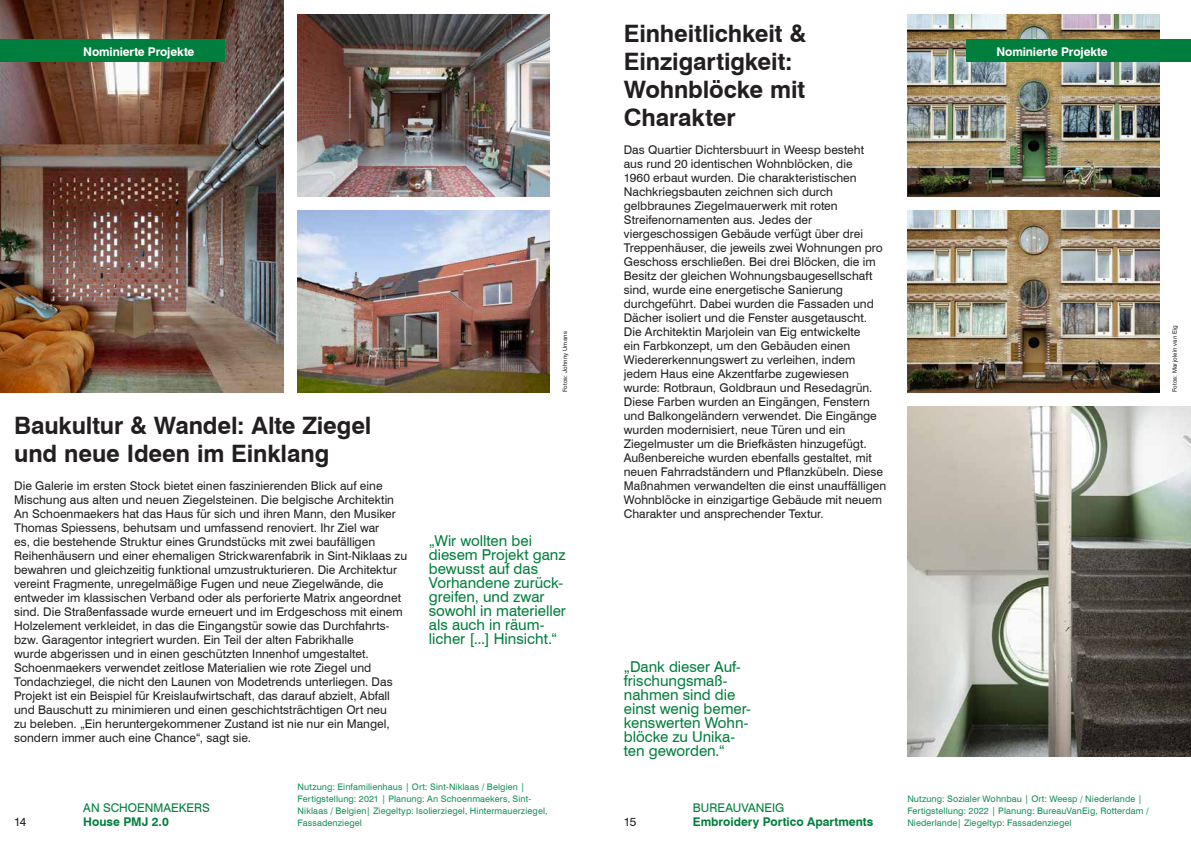
<style>
.page{position:relative;width:1191px;height:842px;background:#fff}
.page>*{position:absolute;margin:0;border:0;box-sizing:border-box;transform-origin:0 0}
.t1{font:700 24px/28px "Swiss 721 BT";letter-spacing:-.005em;color:#231f20}
.t2{font:15px/14px "Swiss 721 BT";color:#007e3d}
.t3{font:12px/14px "Swiss 721 BT";color:#231f20}
.t4{font:700 12px "Swiss 721 BT";color:#007e3d}
.t5{font:700 12px "Swiss 721 BT";letter-spacing:-.01em;color:#fff}
.t6{font:12px "Swiss 721 BT";color:#007e3d}
.t7{font:9px/12px "Swiss 721 BT";letter-spacing:.015em;color:#139055}
.t8{font:6px "Swiss 721 BT";letter-spacing:.025em;color:#231f20}
</style>
<div class="page">
<img style="left:0;top:0;width:283px;height:392px">
<img style="left:907px;top:406px;width:284px;height:350px">
<img style="left:298px;top:210px;width:251px;height:182px">
<img style="left:907px;top:210px;width:252px;height:182px">
<img style="left:298px;top:14px;width:251px;height:182px">
<img style="left:907px;top:14px;width:252px;height:182px">
<div style="left:966px;top:39px;width:225px;height:23px;background:#007e3d"></div>
<div style="left:0;top:39px;width:224px;height:23px;background:#007e3d"></div>
<p class="t5" style="left:83px;top:45px;width:113px">Nominierte Projekte</p>
<h1 class="t1" style="left:14px;top:411px;width:359px">Baukultur &amp; Wandel: Alte Ziegel und neue Ideen im Einklang</h1>
<p class="t3" style="left:14px;top:479px;width:394px">Die Galerie im ersten Stock bietet einen faszinierenden Blick auf eine Mischung aus alten und neuen Ziegelsteinen. Die belgische Architektin An Schoenmaekers hat das Haus für sich und ihren Mann, den Musiker Thomas Spiessens, behutsam und umfassend renoviert. Ihr Ziel war<br>es, die bestehende Struktur eines Grundstücks mit zwei baufälligen Reihenhäusern und einer ehemaligen Strickwarenfabrik in Sint-Niklaas zu bewahren und gleichzeitig funktional umzustrukturieren. Die Architektur vereint Fragmente, unregelmäßige Fugen und neue Ziegelwände, die entweder im klassischen Verband oder als perforierte Matrix angeordnet sind. Die Straßenfassade wurde erneuert und im Erdgeschoss mit einem Holzelement verkleidet, in das die Eingangstür sowie das Durchfahrts&shy;bzw. Garagentor integriert wurden. Ein Teil der alten Fabrikhalle<br>wurde abgerissen und in einen geschützten Innenhof umgestaltet.<br>Schoenmaekers verwendet zeitlose Materialien wie rote Ziegel und Tondachziegel, die nicht den Launen von Modetrends unterliegen. Das Projekt ist ein Beispiel für Kreislaufwirtschaft, das darauf abzielt, Abfall und Bauschutt zu minimieren und einen geschichtsträchtigen Ort neu<br>zu beleben. „Ein heruntergekommener Zustand ist nie nur ein Mangel, sondern immer auch eine Chance“, sagt sie.</p>
<h1 class="t1" style="left:624px;top:19px;width:184px">Einheitlichkeit &amp;<br>Einzigartigkeit:<br>Wohnblöcke mit<br>Charakter</h1>
<p class="t3" style="left:624px;top:143px;width:264px">Das Quartier Dichtersbuurt in Weesp besteht<br>aus rund 20 identischen Wohnblöcken, die<br>1960 erbaut wurden. Die charakteristischen Nachkriegsbauten zeichnen sich durch gelbbraunes Ziegelmauerwerk mit roten Streifenornamenten aus. Jedes der viergeschossigen Gebäude verfügt über drei Treppenhäuser, die jeweils zwei Wohnungen pro Geschoss erschließen. Bei drei Blöcken, die im Besitz der gleichen Wohnungsbaugesellschaft sind, wurde eine energetische Sanierung durchgeführt. Dabei wurden die Fassaden und Dächer isoliert und die Fenster ausgetauscht.<br>Die Architektin Marjolein van Eig entwickelte<br>ein Farbkonzept, um den Gebäuden einen Wiedererkennungswert zu verleihen, indem jedem Haus eine Akzentfarbe zugewiesen wurde: Rotbraun, Goldbraun und Resedagrün.<br>Diese Farben wurden an Eingängen, Fenstern und Balkongeländern verwendet. Die Eingänge wurden modernisiert, neue Türen und ein Ziegelmuster um die Briefkästen hinzugefügt.<br>Außenbereiche wurden ebenfalls gestaltet, mit neuen Fahrradständern und Pflanzkübeln. Diese Maßnahmen verwandelten die einst unauffälligen Wohnblöcke in einzigartige Gebäude mit neuem Charakter und ansprechender Textur.</p>
<p class="t5" style="left:996px;top:45px;width:113px">Nominierte Projekte</p>
<p class="t8" style="left:561px;top:392px;width:62px;rotate:-90deg">Fotos: Johnny Umans</p>
<p class="t8" style="left:1171px;top:392px;width:68px;rotate:-90deg">Fotos: Marjolein van Eig</p>
<p class="t2" style="left:429px;top:534px;width:138px">„Wir wollten bei diesem Projekt ganz bewusst auf das<br>Vorhandene zurück&shy;greifen, und zwar sowohl in materieller als auch in räum&shy;licher [...] Hinsicht.“</p>
<p class="t2" style="left:624px;top:660px;width:128px">„Dank dieser Auf&shy;frischungsmaß&shy;nahmen sind die einst wenig bemer&shy;kenswerten Wohn&shy;blöcke zu Unika&shy;ten geworden.“</p>
<p class="t7" style="left:298px;top:781px;width:251px">Nutzung: Einfamilienhaus | Ort: Sint-Niklaas / Belgien | Fertigstellung: 2021 | Planung: An Schoenmaekers, Sint-Niklaas / Belgien| Ziegeltyp: lsolierziegel, Hintermauerziegel, Fassadenziegel</p>
<p class="t7" style="left:907px;top:793px;width:243px">Nutzung: Sozialer Wohnbau | Ort: Weesp / Niederlande |<br>Fertigstellung: 2022 | Planung: BureauVanEig, Rotterdam /<br>Niederlande| Ziegeltyp: Fassadenziegel</p>
<p class="t6" style="left:83px;top:801px;width:128px">AN SCHOENMAEKERS</p>
<p class="t4" style="left:83px;top:815px;width:87px">House PMJ 2.0</p>
<p class="t6" style="left:693px;top:801px;width:93px">BUREAUVANEIG</p>
<p class="t4" style="left:693px;top:815px;width:182px">Embroidery Portico Apartments</p>
<p class="t3" style="left:14px;top:815px;width:14px">14</p>
<p class="t3" style="left:624px;top:815px;width:14px">15</p>
</div>
